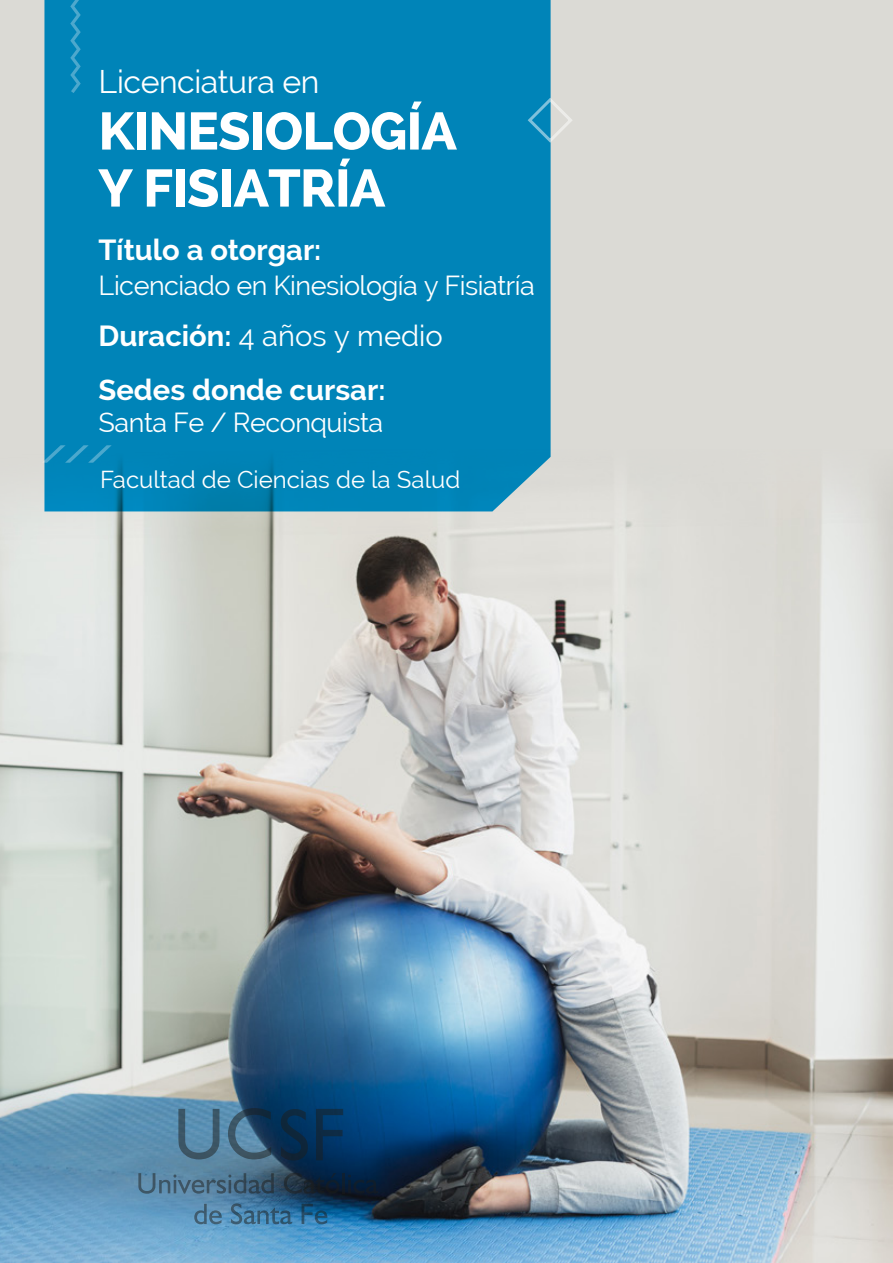
<style>
.page{position:relative;width:893px;height:1263px;background:#fff}
.page>*{position:absolute;margin:0;border:0;box-sizing:border-box;transform-origin:0 0}
.t1{font:800 52.5px/57px "Raleway";letter-spacing:-.015em;color:#fff}
.t2{font:32.1px "Raleway";letter-spacing:-.015em;color:#fff}
.t3{font:700 29.1px "Raleway";color:#fff}
.t4{font:29.1px "Raleway";color:#fff}
.t5{font:27px "Raleway";letter-spacing:-.02em;color:#fff}
.t6{font:24px "Raleway";color:#fff}
.s1{font-weight:700}
</style>
<div class="page">
<div style="left:0;top:0;width:893px;height:552px;background:#dbdad5"></div>
<img style="left:0;top:494px;width:893px;height:769px">
<div style="left:44px;top:0;width:507px;height:511px;background:#0084b8"></div>
<svg style="left:178px;top:1109px;width:41px;height:50px;background:#4e7994"></svg>
<svg style="left:228px;top:1108px;width:43px;height:51px;background:#3d617c"></svg>
<svg style="left:281px;top:1109px;width:27px;height:51px"></svg>
<svg style="left:316px;top:1109px;width:27px;height:51px"></svg>
<svg style="left:138px;top:1173px;width:136px;height:21px;background:#4c6f89"></svg>
<svg style="left:284px;top:1173px;width:55px;height:21px"></svg>
<hr style="left:342px;top:1173px;width:3px;height:20px;background:#1d1d1b">
<svg style="left:348px;top:1174px;width:30px;height:19px"></svg>
<svg style="left:194px;top:1204px;width:28px;height:20px"></svg>
<svg style="left:231px;top:1203px;width:61px;height:21px"></svg>
<svg style="left:302px;top:1204px;width:25px;height:20px"></svg>
<svg style="left:44px;top:445px;width:68px;height:18px"></svg>
<svg style="left:527px;top:97px;width:45px;height:46px"></svg>
<svg style="left:70px;top:0;width:11px;height:93px"></svg>
<p class="t2" style="left:99px;top:63px;width:222px">Licenciatura en</p>
<h1 class="t1" style="left:99px;top:103px;width:360px">KINESIOLOGÍA<br>Y FISIATRÍA</h1>
<p class="t3" style="left:99px;top:233px;width:224px">Título a otorgar:</p>
<p class="t5" style="left:99px;top:269px;width:438px">Licenciado en Kinesiología y Fisiatría</p>
<p class="t4" style="left:99px;top:319px;width:346px"><span class="s1">Duración:</span> 4 años y medio</p>
<p class="t3" style="left:99px;top:373px;width:288px">Sedes donde cursar:</p>
<p class="t5" style="left:99px;top:407px;width:286px">Santa Fe / Reconquista</p>
<p class="t6" style="left:100px;top:465px;width:361px">Facultad de Ciencias de la Salud</p>
</div>
